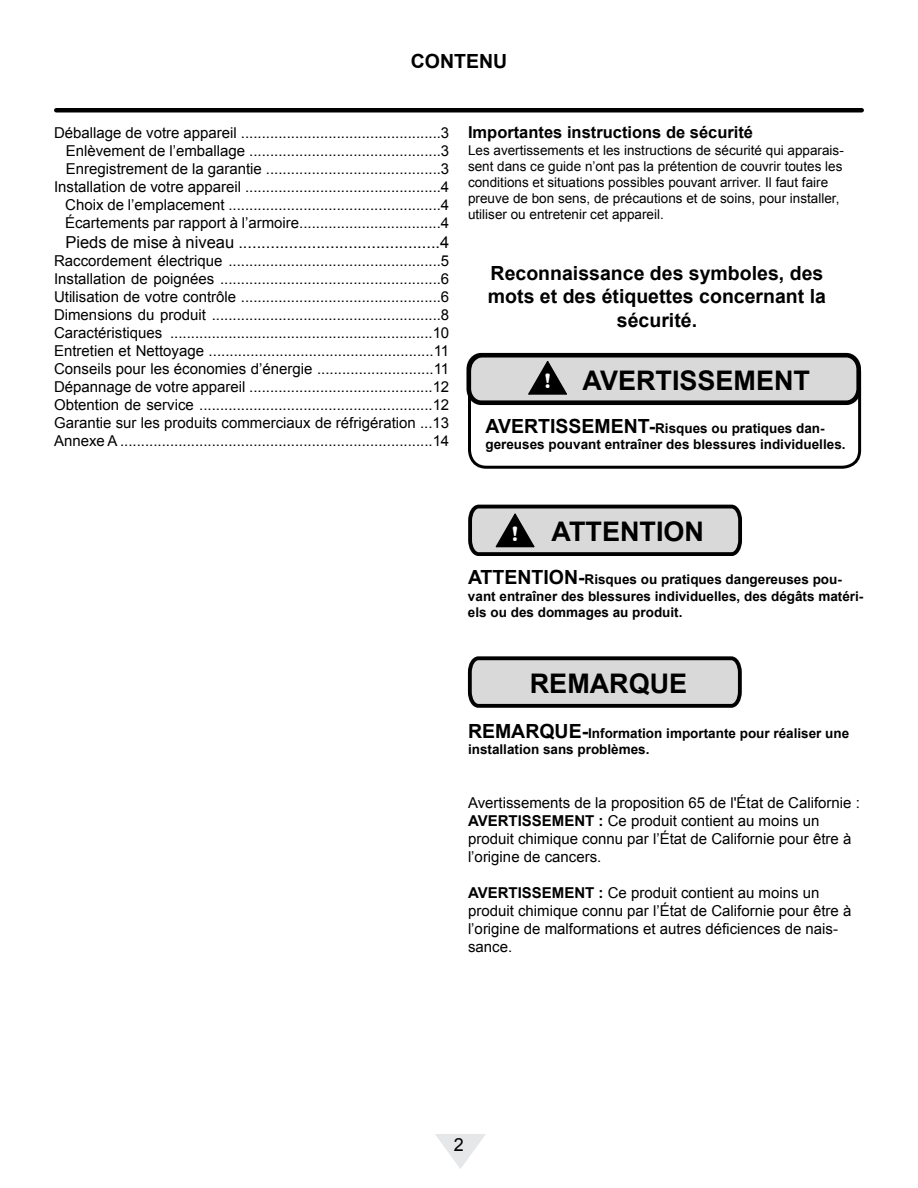
<style>
.page{position:relative;width:918px;height:1188px;background:#fff}
.page>*{position:absolute;margin:0;border:0;box-sizing:border-box;transform-origin:0 0}
.t1{font:700 27px "Arial";color:#000}
.t2{font:700 19.5px/23.4px "Arial";color:#000;text-align:center}
.t3{font:18px "Arial";color:#000}
.t4{font:16.5px "Arial";color:#000}
.t5{font:700 16.5px "Arial";color:#000}
.t6{font:15px/18px "Arial";color:#000}
.t7{font:700 13.5px/16.2px "Arial";color:#000}
.t8{font:13.5px/16.2px "Arial";color:#000}
.s1{font-family:"Britannic";font-size:21.6px;color:#fff}
.s2{font-size:19.5px}
.s3{font-weight:700}
</style>
<div class="page">
<svg style="left:435px;top:1134px;width:51px;height:35px"></svg>
<hr style="left:56px;top:108px;width:806px;height:4px;background:#000">
<svg style="left:467px;top:656px;width:275px;height:52px"></svg>
<svg style="left:468px;top:504px;width:274px;height:52px"></svg>
<div style="left:468px;top:353px;width:393px;height:116px;border:3px solid #000;border-radius:17px"></div>
<svg style="left:466px;top:352px;width:396px;height:55px"></svg>
<h2 class="t2" style="left:411px;top:50px;width:98px">CONTENU</h2>
<p class="t6" style="left:54px;top:124px;width:397px;text-align:right">Déballage de votre appareil ................................................3<br>Enlèvement de l’emballage ..............................................3<br>Enregistrement de la garantie ..........................................3<br>Installation de votre appareil ...............................................4<br>Choix de l’emplacement ...................................................4<br>Écartements par rapport à l’armoire..................................4</p>
<p class="t4" style="left:65px;top:232px;width:385px">Pieds de mise à niveau ............................................4</p>
<p class="t6" style="left:54px;top:252px;width:397px;text-align:justify">Raccordement électrique ...................................................5<br>Installation de poignées .....................................................6<br>Utilisation de votre contrôle ................................................6<br>Dimensions du produit .......................................................8<br>Caractéristiques ...............................................................10<br>Entretien et Nettoyage ......................................................11<br>Conseils pour les économies d’énergie ............................11<br>Dépannage de votre appareil ............................................12<br>Obtention de service ........................................................12<br>Garantie sur les produits commerciaux de réfrigération ...13<br>Annexe A ...........................................................................14</p>
<p class="t5" style="left:468px;top:122px;width:287px">Importantes instructions de sécurité</p>
<p class="t8" style="left:468px;top:142px;width:377px">Les avertissements et les instructions de sécurité qui apparais&shy;sent dans ce guide n’ont pas la prétention de couvrir toutes les conditions et situations possibles pouvant arriver. Il faut faire preuve de bon sens, de précautions et de soins, pour installer, utiliser ou entretenir cet appareil.</p>
<h2 class="t2" style="left:488px;top:262px;width:340px">Reconnaissance des symboles, des mots et des étiquettes concernant la sécurité.</h2>
<h1 class="t1" style="left:544px;top:362px;width:268px"><span class="s1">!</span> AVERTISSEMENT</h1>
<p class="t7" style="left:485px;top:420px;width:362px"><span class="s2">AVERTISSEMENT-</span>Risques ou pratiques dan&shy;gereuses pouvant entraîner des blessures individuelles.</p>
<h1 class="t1" style="left:511px;top:514px;width:194px"><span class="s1">!</span> ATTENTION</h1>
<p class="t7" style="left:468px;top:572px;width:397px"><span class="s2">ATTENTION-</span>Risques ou pratiques dangereuses pou&shy;vant entraîner des blessures individuelles, des dégâts matéri&shy;els ou des dommages au produit.</p>
<h1 class="t1" style="left:530px;top:665px;width:159px">REMARQUE</h1>
<p class="t7" style="left:468px;top:725px;width:383px"><span class="s2">REMARQUE-</span>Information importante pour réaliser une installation sans problèmes.</p>
<p class="t6" style="left:468px;top:794px;width:393px">Avertissements de la proposition 65 de l'État de Californie :<br><span class="s3">AVERTISSEMENT :</span> Ce produit contient au moins un produit chimique connu par l’État de Californie pour être à l’origine de cancers.</p>
<p class="t6" style="left:468px;top:884px;width:385px"><span class="s3">AVERTISSEMENT :</span> Ce produit contient au moins un produit chimique connu par l’État de Californie pour être à l’origine de malformations et autres déficiences de nais&shy;sance.</p>
<p class="t3" style="left:454px;top:1133px;width:12px">2</p>
</div>
